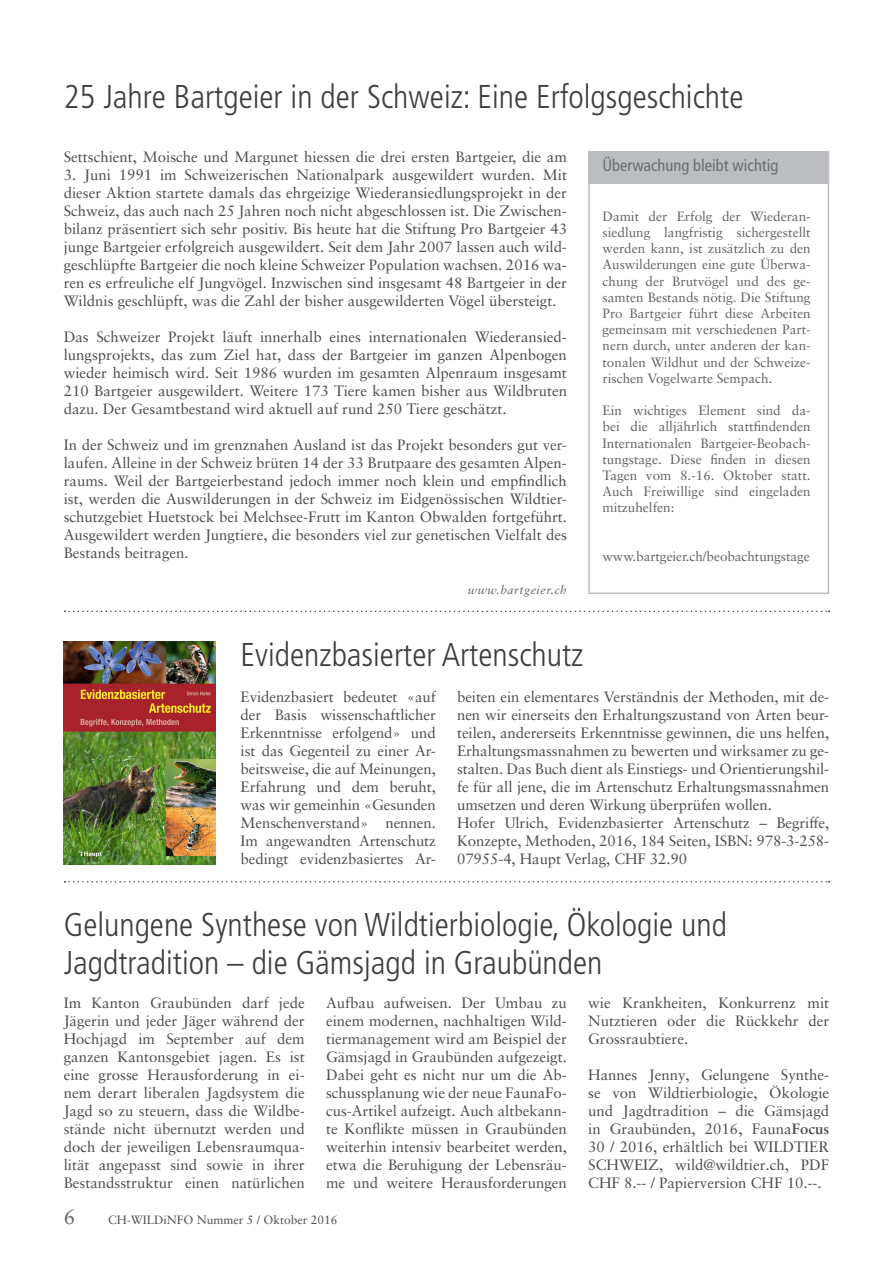
<style>
.page{position:relative;width:893px;height:1263px;background:#fff}
.page>*{position:absolute;margin:0;border:0;box-sizing:border-box;transform-origin:0 0}
.Thementitel{font:300 condensed 33px/37.5px "Frutiger LT Pro";color:#3e3e3f}
.t1{font:21px "Sabon LT Pro";color:#636366}
.Infobox_Title{font:condensed 16.5px "Frutiger LT Std";color:#6c6d70}
.t2{font:15px/18px "Sabon LT Pro";color:#4b4c4d;text-align:justify}
.Infobox_Lauftext{font:13.5px/16.2px "Sabon LT Pro";color:#636366;text-align:justify}
.t3{font:12px "Sabon LT Pro";color:#4b4c4d}
.weitere_Infos___Auth{font:italic 12px "Sabon LT Pro";letter-spacing:.05em;color:#636366}
.s1{font-weight:700}
</style>
<div class="page">
<svg style="left:65px;top:611px;width:764px;height:1px"></svg>
<div style="left:588px;top:151px;width:240px;height:33px;background:#bcbdc0"></div>
<div style="left:588px;top:151px;width:241px;height:443px;border:2px solid #bcbdc0"></div>
<svg style="left:65px;top:881px;width:764px;height:1px"></svg>
<img style="left:64px;top:641px;width:151px;height:223px">
<p class="Thementitel" style="left:64px;top:78px;width:681px">25 Jahre Bartgeier in der Schweiz: Eine Erfolgsgeschichte</p>
<p class="t2" style="left:64px;top:147px;width:505px">Settschient, Moische und Margunet hiessen die drei ersten Bartgeier, die am</p>
<p class="t2" style="left:64px;top:165px;width:505px">3. Juni 1991 im Schweizerischen Nationalpark ausgewildert wurden. Mit dieser Aktion startete damals das ehrgeizige Wiederansiedlungsprojekt in der Schweiz, das auch nach 25 Jahren noch nicht abgeschlossen ist. Die Zwischen&shy;bilanz präsentiert sich sehr positiv. Bis heute hat die Stiftung Pro Bartgeier 43 junge Bartgeier erfolgreich ausgewildert. Seit dem Jahr 2007 lassen auch wild&shy;geschlüpfte Bartgeier die noch kleine Schweizer Population wachsen. 2016 wa&shy;ren es erfreuliche elf Jungvögel. Inzwischen sind insgesamt 48 Bartgeier in der Wildnis geschlüpft, was die Zahl der bisher ausgewilderten Vögel übersteigt.</p>
<p class="t2" style="left:64px;top:327px;width:505px">Das Schweizer Projekt läuft innerhalb eines internationalen Wiederansied&shy;lungsprojekts, das zum Ziel hat, dass der Bartgeier im ganzen Alpenbogen wieder heimisch wird. Seit 1986 wurden im gesamten Alpenraum insgesamt 210 Bartgeier ausgewildert. Weitere 173 Tiere kamen bisher aus Wildbruten dazu. Der Gesamtbestand wird aktuell auf rund 250 Tiere geschätzt.</p>
<p class="t2" style="left:64px;top:435px;width:505px">In der Schweiz und im grenznahen Ausland ist das Projekt besonders gut ver&shy;laufen. Alleine in der Schweiz brüten 14 der 33 Brutpaare des gesamten Alpen&shy;raums. Weil der Bartgeierbestand jedoch immer noch klein und empfindlich ist, werden die Auswilderungen in der Schweiz im Eidgenössischen Wildtier&shy;schutzgebiet Huetstock bei Melchsee-Frutt im Kanton Obwalden fortgeführt.<br>Ausgewildert werden Jungtiere, die besonders viel zur genetischen Vielfalt des Bestands beitragen.</p>
<p class="weitere_Infos___Auth" style="left:468px;top:582px;width:101px">www.bartgeier.ch</p>
<p class="Thementitel" style="left:241px;top:636px;width:344px">Evidenzbasierter Artenschutz</p>
<p class="Infobox_Title" style="left:602px;top:156px;width:177px">Überwachung bleibt wichtig</p>
<p class="Infobox_Lauftext" style="left:602px;top:208px;width:210px">Damit der Erfolg der Wiederan&shy;siedlung langfristig sichergestellt werden kann, ist zusätzlich zu den Auswilderungen eine gute Überwa&shy;chung der Brutvögel und des ge&shy;samten Bestands nötig. Die Stiftung Pro Bartgeier führt diese Arbeiten gemeinsam mit verschiedenen Part&shy;nern durch, unter anderen der kan&shy;tonalen Wildhut und der Schweize&shy;rischen Vogelwarte Sempach.</p>
<p class="Infobox_Lauftext" style="left:602px;top:402px;width:210px">Ein wichtiges Element sind da&shy;bei die alljährlich stattfindenden Internationalen Bartgeier-Beobach&shy;tungstage. Diese finden in diesen Tagen vom 8.-16. Oktober statt.<br>Auch Freiwillige sind eingeladen mitzuhelfen:</p>
<p class="Infobox_Lauftext" style="left:602px;top:548px;width:209px">www.bartgeier.ch/beobachtungstage</p>
<p class="t2" style="left:241px;top:687px;width:197px">Evidenzbasiert bedeutet «auf der Basis wissenschaftlicher Erkenntnisse erfolgend» und ist das Gegenteil zu einer Ar&shy;beitsweise, die auf Meinungen, Erfahrung und dem beruht, was wir gemeinhin «Gesunden Menschenverstand» nennen.<br>Im angewandten Artenschutz bedingt evidenzbasiertes Ar-</p>
<p class="t2" style="left:457px;top:687px;width:374px">beiten ein elementares Verständnis der Methoden, mit de&shy;nen wir einerseits den Erhaltungszustand von Arten beur&shy;teilen, andererseits Erkenntnisse gewinnen, die uns helfen, Erhaltungsmassnahmen zu bewerten und wirksamer zu ge&shy;stalten. Das Buch dient als Einstiegs- und Orientierungshil&shy;fe für all jene, die im Artenschutz Erhaltungsmassnahmen umsetzen und deren Wirkung überprüfen wollen.</p>
<p class="t2" style="left:457px;top:813px;width:374px">Hofer Ulrich, Evidenzbasierter Artenschutz – Begriffe, Konzepte, Methoden, 2016, 184 Seiten, ISBN: 978-3-258- 07955-4, Haupt Verlag, CHF 32.90</p>
<p class="Thementitel" style="left:64px;top:906px;width:665px">Gelungene Synthese von Wildtierbiologie, Ökologie und<br>Jagdtradition – die Gämsjagd in Graubünden</p>
<p class="t2" style="left:64px;top:993px;width:242px">Im Kanton Graubünden darf jede Jägerin und jeder Jäger während der Hochjagd im September auf dem ganzen Kantonsgebiet jagen. Es ist eine grosse Herausforderung in ei&shy;nem derart liberalen Jagdsystem die Jagd so zu steuern, dass die Wildbe&shy;stände nicht übernutzt werden und doch der jeweiligen Lebensraumqua&shy;lität angepasst sind sowie in ihrer Bestandsstruktur einen natürlichen</p>
<p class="t2" style="left:326px;top:993px;width:242px">Aufbau aufweisen. Der Umbau zu einem modernen, nachhaltigen Wild&shy;tiermanagement wird am Beispiel der Gämsjagd in Graubünden aufgezeigt.<br>Dabei geht es nicht nur um die Ab&shy;schussplanung wie der neue FaunaFo&shy;cus-Artikel aufzeigt. Auch altbekann&shy;te Konflikte müssen in Graubünden weiterhin intensiv bearbeitet werden, etwa die Beruhigung der Lebensräu&shy;me und weitere Herausforderungen</p>
<p class="t2" style="left:588px;top:993px;width:242px">wie Krankheiten, Konkurrenz mit Nutztieren oder die Rückkehr der Grossraubtiere.</p>
<p class="t2" style="left:588px;top:1065px;width:242px">Hannes Jenny, Gelungene Synthe&shy;se von Wildtierbiologie, Ökologie und Jagdtradition – die Gämsjagd in Graubünden, 2016, Fauna<span class="s1">Focus </span>30 / 2016, erhältlich bei WILDTIER SCHWEIZ, wild@wildtier.ch, PDF CHF 8.-- / Papierversion CHF 10.--.</p>
<h2 class="t1" style="left:64px;top:1204px;width:13px">6</h2>
<p class="t3" style="left:108px;top:1212px;width:231px">CH-WILDiNFO Nummer 5 / Oktober 2016</p>
</div>
